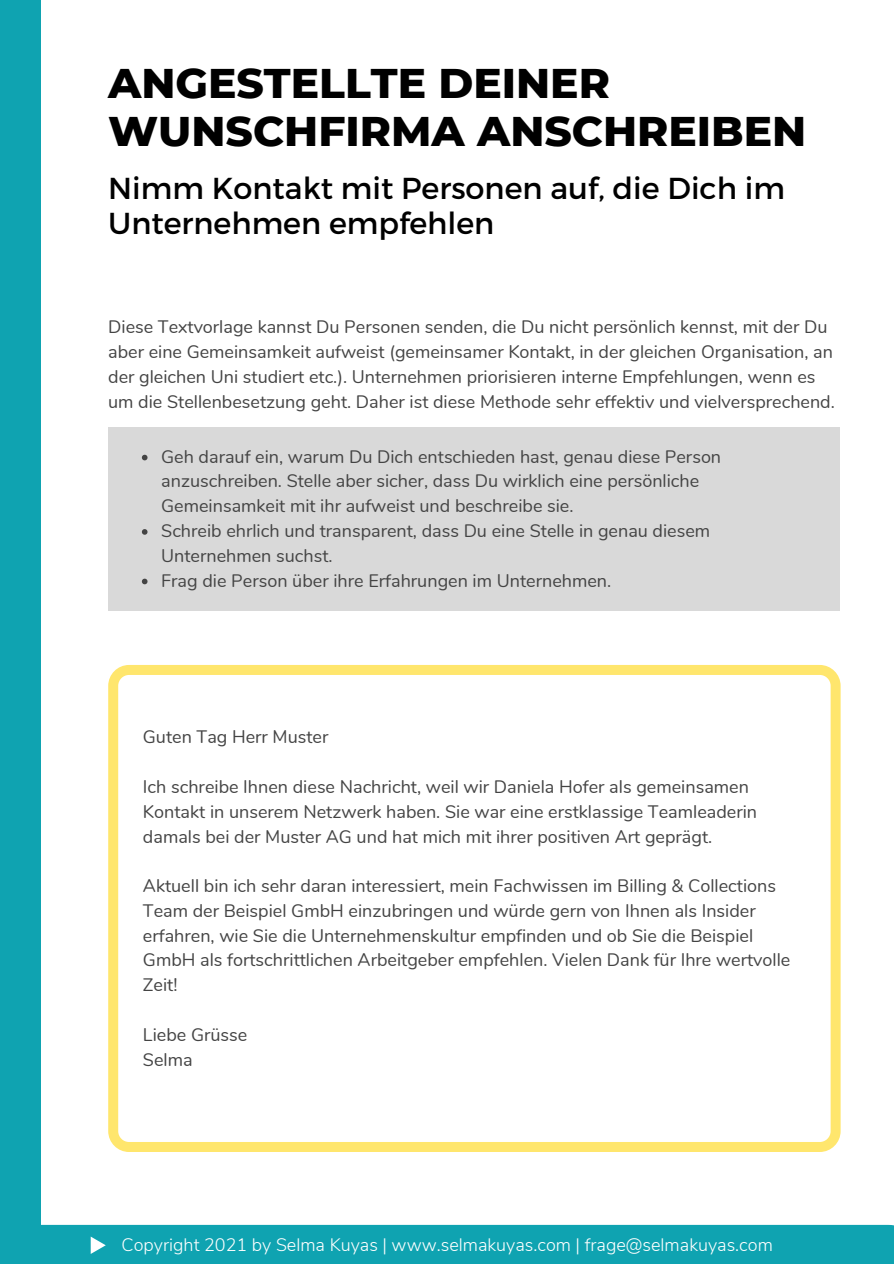
<style>
.page{position:relative;width:894px;height:1264px;background:#fff}
.page>*{position:absolute;margin:0;border:0;box-sizing:border-box;transform-origin:0 0}
.t1{font:800 42.3px/48.4px "Montserrat";color:#000}
.t2{font:30.3px/35px "Montserrat";color:#000}
.t3{font:18px/24.8px "Nunito";color:#444}
.t4{font:300 18px "Nunito Sans";color:#fff}
</style>
<div class="page">
<div style="left:0;top:0;width:41px;height:1253px;background:#0fa3b1"></div>
<div style="left:0;top:1224px;width:893px;height:39px;background:#0fa3b1"></div>
<svg style="left:108px;top:665px;width:732px;height:486px"></svg>
<div style="left:108px;top:427px;width:731px;height:183px;background:#d9d9d9"></div>
<svg style="left:142px;top:455px;width:5px;height:5px"></svg>
<svg style="left:142px;top:529px;width:5px;height:5px"></svg>
<svg style="left:142px;top:578px;width:5px;height:6px"></svg>
<p class="t1" style="left:108px;top:59px;width:699px">ANGESTELLTE DEINER<br>WUNSCHFIRMA ANSCHREIBEN</p>
<p class="t2" style="left:108px;top:169px;width:678px">Nimm Kontakt mit Personen auf, die Dich im<br>Unternehmen empfehlen</p>
<p class="t3" style="left:108px;top:315px;width:728px">Diese Textvorlage kannst Du Personen senden, die Du nicht persönlich kennst, mit der Du aber eine Gemeinsamkeit aufweist (gemeinsamer Kontakt, in der gleichen Organisation, an der gleichen Uni studiert etc.). Unternehmen priorisieren interne Empfehlungen, wenn es um die Stellenbesetzung geht. Daher ist diese Methode sehr effektiv und vielversprechend.</p>
<p class="t3" style="left:161px;top:444px;width:561px">Geh darauf ein, warum Du Dich entschieden hast, genau diese Person anzuschreiben. Stelle aber sicher, dass Du wirklich eine persönliche<br>Gemeinsamkeit mit ihr aufweist und beschreibe sie.</p>
<p class="t3" style="left:161px;top:518px;width:550px">Schreib ehrlich und transparent, dass Du eine Stelle in genau diesem<br>Unternehmen suchst.</p>
<p class="t3" style="left:161px;top:568px;width:451px">Frag die Person über ihre Erfahrungen im Unternehmen.</p>
<p class="t3" style="left:143px;top:725px;width:187px">Guten Tag Herr Muster</p>
<p class="t3" style="left:143px;top:774px;width:615px">Ich schreibe Ihnen diese Nachricht, weil wir Daniela Hofer als gemeinsamen<br>Kontakt in unserem Netzwerk haben. Sie war eine erstklassige Teamleaderin damals bei der Muster AG und hat mich mit ihrer positiven Art geprägt.</p>
<p class="t3" style="left:143px;top:873px;width:648px">Aktuell bin ich sehr daran interessiert, mein Fachwissen im Billing &amp; Collections Team der Beispiel GmbH einzubringen und würde gern von Ihnen als Insider erfahren, wie Sie die Unternehmenskultur empfinden und ob Sie die Beispiel GmbH als fortschrittlichen Arbeitgeber empfehlen. Vielen Dank für Ihre wertvolle Zeit!</p>
<p class="t3" style="left:143px;top:1022px;width:106px">Liebe Grüsse</p>
<p class="t3" style="left:143px;top:1047px;width:51px">Selma</p>
<p class="t4" style="left:121px;top:1232px;width:652px">Copyright 2021 by Selma Kuyas | www.selmakuyas.com | frage@selmakuyas.com</p>
</div>
